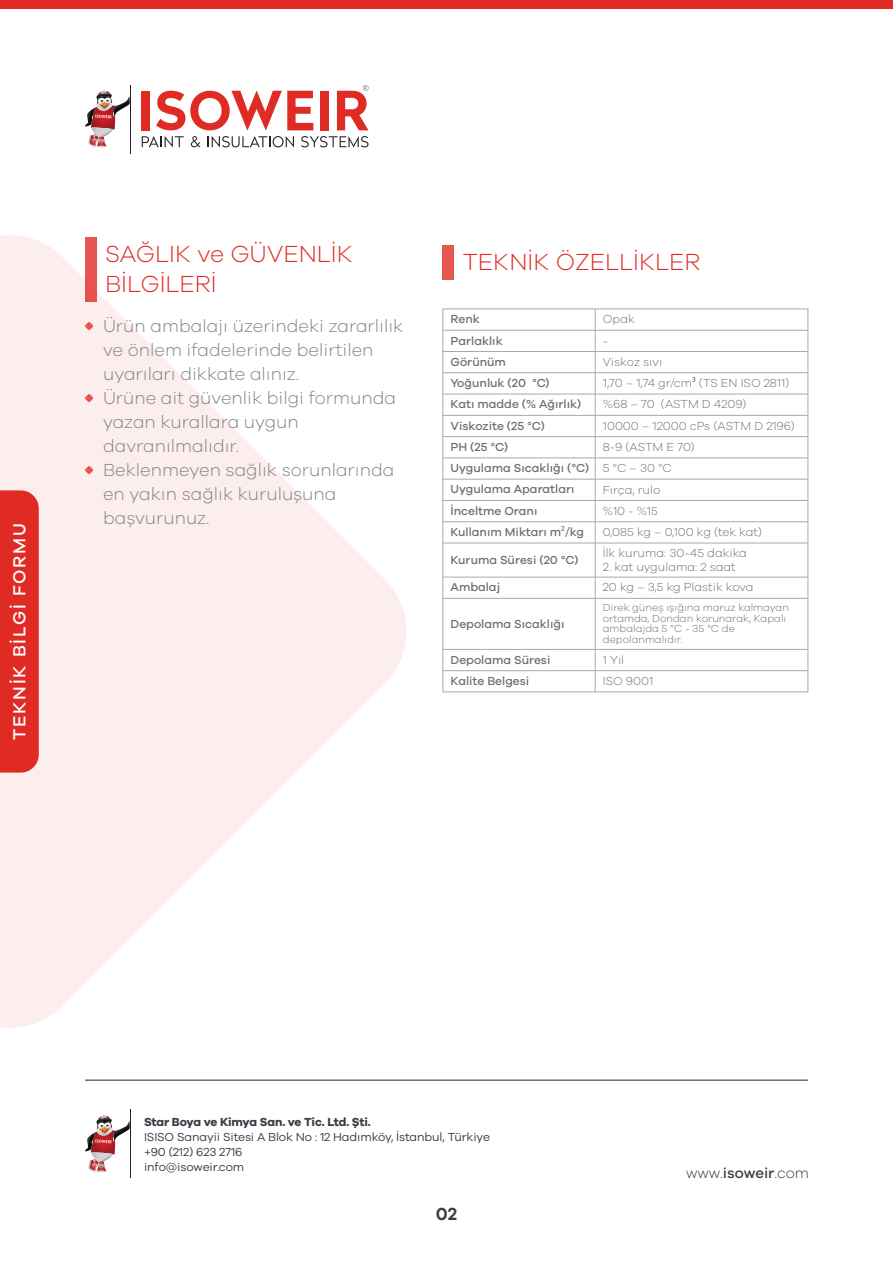
<style>
.page{position:relative;width:893px;height:1263px;background:#fff}
.page>*{position:absolute;margin:0;border:0;box-sizing:border-box;transform-origin:0 0}
.t1{font:300 24px/30px "Galano Grotesque";color:#e02b25}
.t2{font:300 18px/24px "Galano Grotesque";color:#808285}
.t3{font:500 18px "Galano Grotesque";letter-spacing:.1em;color:#fff}
.t4{font:600 18px "Galano Grotesque";color:#373e45}
.t5{font:300 15px "Galano Grotesque";color:#373e45}
.t6{font:500 12px/21.3px "Galano Grotesque";color:#6d6e71}
.t7{font:300 12px "Galano Grotesque";color:#6d6e71}
.t8{font:12px/15px "Galano Grotesque";letter-spacing:-.01em;color:#373e45}
.t9{font:700 12px "Galano Grotesque";letter-spacing:-.02em;color:#373e45}
.t10{font:300 10.5px/10.5px "Galano Grotesque";color:#6d6e71}
.s1{font-family:"Myriad Pro";font-weight:400}
.s2{font-weight:300}
.s3{font-weight:500}
</style>
<div class="page">
<svg style="left:0;top:235px;width:406px;height:793px;fill:#fceeed"></svg>
<div style="left:0;top:490px;width:39px;height:283px;background:#e02b25"></div>
<hr style="left:130px;top:85px;width:1px;height:68px;background:#231f20">
<svg style="left:85px;top:91px;width:45px;height:56px"></svg>
<svg style="left:142px;top:136px;width:42px;height:11px"></svg>
<svg style="left:191px;top:136px;width:10px;height:11px"></svg>
<svg style="left:208px;top:136px;width:86px;height:11px"></svg>
<svg style="left:301px;top:136px;width:68px;height:11px"></svg>
<div style="left:142px;top:91px;width:8px;height:39px;background:#e02b25"></div>
<svg style="left:156px;top:91px;width:157px;height:39px"></svg>
<div style="left:320px;top:91px;width:8px;height:39px;background:#e02b25"></div>
<svg style="left:337px;top:85px;width:32px;height:45px"></svg>
<hr style="left:130px;top:1110px;width:1px;height:68px;background:#231f20">
<svg style="left:85px;top:1115px;width:45px;height:57px"></svg>
<hr style="left:85px;top:1080px;width:723px;height:1px;background:#231f20">
<div style="left:0;top:0;width:893px;height:9px;background:#e02b25"></div>
<div style="left:443px;top:245px;width:11px;height:34px;background:#e65550"></div>
<div style="left:85px;top:237px;width:11px;height:64px;background:#e65550"></div>
<svg style="left:85px;top:394px;width:8px;height:8px"></svg>
<svg style="left:85px;top:466px;width:8px;height:8px"></svg>
<svg style="left:85px;top:322px;width:8px;height:8px"></svg>
<div style="left:442px;top:308px;width:366px;height:384px;border:1px solid #a7a9ac"></div>
<hr style="left:443px;top:330px;width:365px;height:1px;background:#a7a9ac">
<hr style="left:443px;top:372px;width:365px;height:1px;background:#a7a9ac">
<hr style="left:443px;top:394px;width:365px;height:1px;background:#a7a9ac">
<hr style="left:443px;top:415px;width:365px;height:1px;background:#a7a9ac">
<hr style="left:443px;top:436px;width:365px;height:1px;background:#a7a9ac">
<hr style="left:443px;top:351px;width:365px;height:1px;background:#a7a9ac">
<hr style="left:443px;top:457px;width:365px;height:1px;background:#a7a9ac">
<hr style="left:443px;top:479px;width:365px;height:1px;background:#a7a9ac">
<hr style="left:443px;top:500px;width:365px;height:1px;background:#a7a9ac">
<hr style="left:443px;top:521px;width:365px;height:1px;background:#a7a9ac">
<hr style="left:443px;top:543px;width:365px;height:1px;background:#a7a9ac">
<svg style="left:595px;top:309px;width:1px;height:234px"></svg>
<hr style="left:443px;top:577px;width:365px;height:1px;background:#a7a9ac">
<hr style="left:595px;top:543px;width:1px;height:34px;background:#a7a9ac">
<hr style="left:443px;top:598px;width:365px;height:1px;background:#a7a9ac">
<svg style="left:595px;top:577px;width:1px;height:21px"></svg>
<hr style="left:443px;top:649px;width:365px;height:1px;background:#a7a9ac">
<hr style="left:595px;top:598px;width:1px;height:51px;background:#a7a9ac">
<hr style="left:443px;top:670px;width:365px;height:1px;background:#a7a9ac">
<svg style="left:595px;top:650px;width:1px;height:42px"></svg>
<h2 class="t3" style="left:9px;top:740px;width:218px;rotate:-90deg">TEKNİK BİLGİ FORMU</h2>
<h1 class="t1" style="left:105px;top:238px;width:249px">SAĞLIK ve GÜVENLİK<br>BİLGİLERİ</h1>
<p class="t2" style="left:103px;top:313px;width:302px">Ürün ambalajı üzerindeki zararlılık ve önlem ifadelerinde belirtilen uyarıları dikkate alınız.<br>Ürüne ait güvenlik bilgi formunda yazan kurallara uygun davranılmalıdır.<br>Beklenmeyen sağlık sorunlarında en yakın sağlık kuruluşuna başvurunuz.</p>
<p class="t6" style="left:451px;top:308px;width:31px">Renk</p>
<p class="t7" style="left:603px;top:312px;width:34px">Opak</p>
<h1 class="t1" style="left:463px;top:246px;width:239px">TEKNİK ÖZELLİKLER</h1>
<p class="t6" style="left:451px;top:329px;width:54px">Parlaklık</p>
<p class="t7" style="left:603px;top:333px;width:7px">-</p>
<p class="t6" style="left:451px;top:351px;width:57px">Görünüm</p>
<p class="t7" style="left:603px;top:355px;width:61px">Viskoz sıvı</p>
<p class="t6" style="left:451px;top:372px;width:101px">Yoğunluk (20 °C)</p>
<p class="t7" style="left:603px;top:376px;width:188px">1,70 – 1,74 gr/cm<span class="s1">³</span> (TS EN ISO 2811)</p>
<p class="t6" style="left:451px;top:393px;width:132px">Katı madde (% Ağırlık)</p>
<p class="t7" style="left:603px;top:397px;width:145px">%68 – 70 (ASTM D 4209)</p>
<p class="t6" style="left:451px;top:415px;width:96px">Viskozite (25 °C)</p>
<p class="t7" style="left:603px;top:418px;width:193px">10000 – 12000 cPs (ASTM D 2196)</p>
<p class="t6" style="left:451px;top:436px;width:59px">PH (25 °C)</p>
<p class="t6" style="left:451px;top:436px;width:245px;text-indent:152px"><span class="s2">8-9 (ASTM E 70)<br></span>Uygulama Sıcaklığı (°C) <span class="s2">5 °C – 30 °C<br></span>Uygulama Aparatları</p>
<p class="t7" style="left:603px;top:482px;width:59px">Fırça, rulo</p>
<p class="t6" style="left:451px;top:500px;width:88px">İnceltme Oranı</p>
<p class="t7" style="left:603px;top:504px;width:56px">%10 - %15</p>
<p class="t6" style="left:451px;top:521px;width:135px">Kullanım Miktarı m<span class="s1">²</span>/kg</p>
<p class="t7" style="left:603px;top:525px;width:161px">0,085 kg – 0,100 kg (tek kat)</p>
<p class="t6" style="left:451px;top:549px;width:129px">Kuruma Süresi (20 °C)</p>
<p class="t7" style="left:603px;top:545px;width:146px">İlk kuruma: 30-45 dakika</p>
<p class="t7" style="left:603px;top:560px;width:134px">2. kat uygulama: 2 saat</p>
<p class="t6" style="left:451px;top:576px;width:51px">Ambalaj</p>
<p class="t7" style="left:603px;top:580px;width:152px">20 kg – 3,5 kg Plastik kova</p>
<p class="t6" style="left:451px;top:612px;width:115px">Depolama Sıcaklığı</p>
<p class="t10" style="left:603px;top:602px;width:188px">Direk güneş ışığına maruz kalmayan ortamda, Dondan korunarak, Kapalı ambalajda 5 °C - 35 °C de depolanmalıdır.</p>
<p class="t6" style="left:451px;top:649px;width:101px">Depolama Süresi</p>
<p class="t7" style="left:603px;top:652px;width:23px">1 Yıl</p>
<p class="t6" style="left:451px;top:670px;width:80px">Kalite Belgesi</p>
<p class="t7" style="left:603px;top:674px;width:52px">ISO 9001</p>
<p class="t9" style="left:144px;top:1114px;width:228px">Star Boya ve Kimya San. ve Tic. Ltd. Şti.</p>
<p class="t8" style="left:144px;top:1128px;width:347px">ISISO Sanayii Sitesi A Blok No : 12 Hadımköy, İstanbul, Türkiye +90 (212) 623 2716<br>info@isoweir.com</p>
<h2 class="t4" style="left:436px;top:1203px;width:23px">02</h2>
<p class="t5" style="left:686px;top:1164px;width:124px">www.<span class="s3">isoweir</span>.com</p>
</div>
